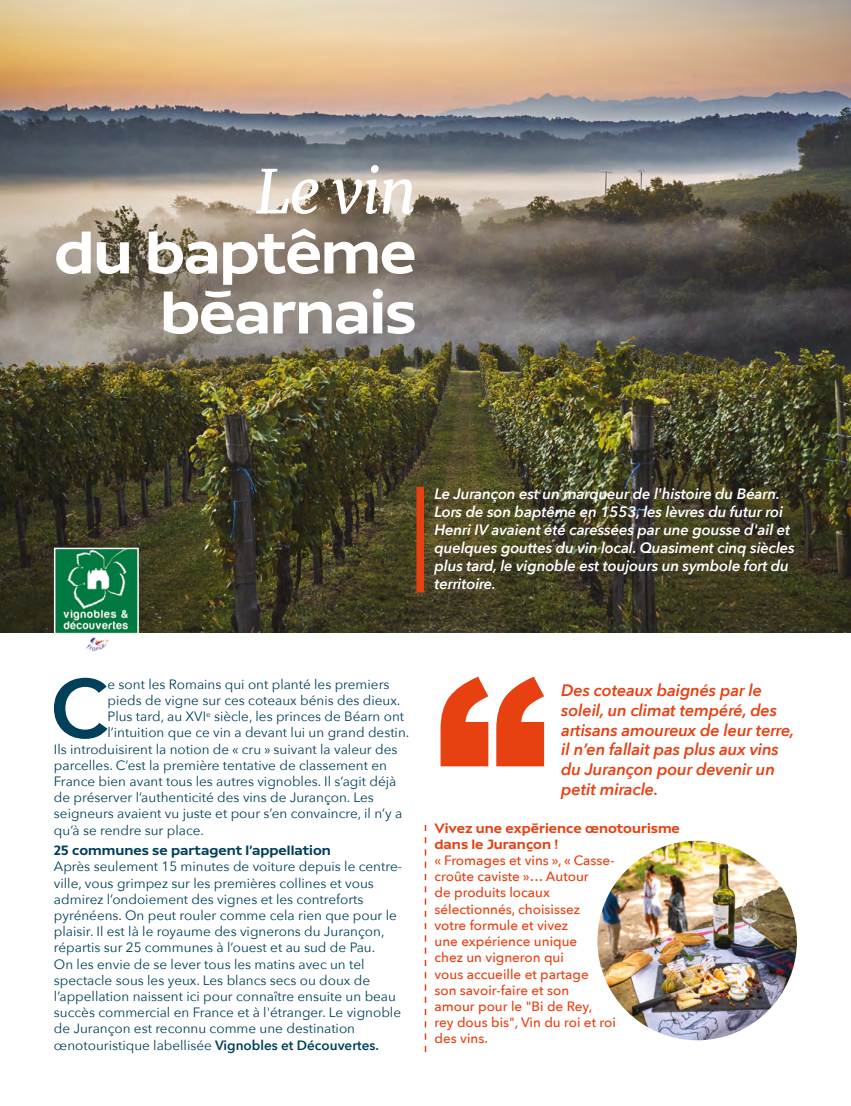
<style>
.page{position:relative;width:851px;height:1106px;background:#fff}
.page>*{position:absolute;margin:0;border:0;box-sizing:border-box;transform-origin:0 0}
.t1{font:900 225px "Arial";color:#e74011}
.t2{font:600 82.2px "Avenir Next";color:#00405a}
.t3{font:60px/60px "Pau Display";letter-spacing:-.025em;color:#fff;text-align:right}
.t4{font:italic 60px "Merriweather";color:#fff}
.t5{font:italic 600 16.5px/19.8px "Avenir Next";letter-spacing:-.01em;color:#e74011}
.t6{font:italic 600 15px/18px "Avenir Next";letter-spacing:-.01em;color:#fff}
.t7{font:13.5px/16.2px "Avenir Next";color:#00405a}
.t8{font:500 13.5px/16.2px "Avenir Next";color:#e74011}
.t9{font:13.5px/16.2px "Pau Display";color:#e74011}
.t10{font:13.5px "Pau Display";color:#00405a}
.s1{font-weight:600}
</style>
<div class="page">
<img style="left:0;top:0;width:850px;height:632px">
<div style="left:416px;top:487px;width:8px;height:105px;background:#e74011"></div>
<img style="left:57px;top:550px;width:79px;height:102px">
<div style="left:54px;top:547px;width:85px;height:108px;border:2px solid #fff"></div>
<svg style="left:424px;top:825px;width:2px;height:227px"></svg>
<img style="left:597px;top:840px;width:199px;height:200px;border-radius:100px">
<h3 class="t4" style="left:256px;top:150px;width:162px">Le vin</h3>
<h3 class="t3" style="left:54px;top:221px;width:364px">du baptême béarnais</h3>
<p class="t6" style="left:434px;top:484px;width:362px">Le Jurançon est un marqueur de l'histoire du Béarn.<br>Lors de son baptême en 1553, les lèvres du futur roi Henri IV avaient été caressées par une gousse d'ail et quelques gouttes du vin local. Quasiment cinq siècles plus tard, le vignoble est toujours un symbole fort du territoire.</p>
<h2 class="t2" style="left:50px;top:638px;width:59px">C</h2>
<p class="t7" style="left:107px;top:675px;width:283px">e sont les Romains qui ont planté les premiers</p>
<p class="t7" style="left:107px;top:691px;width:294px">pieds de vigne sur ces coteaux bénis des dieux.</p>
<p class="t7" style="left:107px;top:708px;width:298px">Plus tard, au XVI<sup>e</sup> siècle, les princes de Béarn ont</p>
<p class="t7" style="left:107px;top:724px;width:303px">l’intuition que ce vin a devant lui un grand destin.</p>
<p class="t7" style="left:54px;top:740px;width:345px">Ils introduisirent la notion de « cru » suivant la valeur des</p>
<p class="t7" style="left:54px;top:756px;width:334px">parcelles. C’est la première tentative de classement en</p>
<p class="t7" style="left:54px;top:772px;width:344px">France bien avant tous les autres vignobles. Il s’agit déjà</p>
<p class="t7" style="left:54px;top:789px;width:321px">de préserver l’authenticité des vins de Jurançon. Les</p>
<p class="t7" style="left:54px;top:805px;width:350px">seigneurs avaient vu juste et pour s’en convaincre, il n’y a</p>
<p class="t7" style="left:54px;top:821px;width:152px">qu’à se rendre sur place.</p>
<p class="t10" style="left:54px;top:842px;width:278px">25 communes se partagent l’appellation</p>
<p class="t7" style="left:54px;top:858px;width:349px">Après seulement 15 minutes de voiture depuis le centre&shy;ville, vous grimpez sur les premières collines et vous admirez l’ondoiement des vignes et les contreforts pyrénéens. On peut rouler comme cela rien que pour le plaisir. Il est là le royaume des vignerons du Jurançon, répartis sur 25 communes à l’ouest et au sud de Pau.<br>On les envie de se lever tous les matins avec un tel spectacle sous les yeux. Les blancs secs ou doux de l’appellation naissent ici pour connaître ensuite un beau succès commercial en France et à l'étranger. Le vignoble de Jurançon est reconnu comme une destination œnotouristique labellisée <span class="s1">Vignobles et Découvertes.</span></p>
<h1 class="t1" style="left:434px;top:597px;width:114px">“</h1>
<p class="t5" style="left:561px;top:680px;width:235px">Des coteaux baignés par le soleil, un climat tempéré, des artisans amoureux de leur terre, il n’en fallait pas plus aux vins du Jurançon pour devenir un petit miracle.</p>
<p class="t9" style="left:434px;top:819px;width:247px">Vivez une expérience œnotourisme dans le Jurançon !</p>
<p class="t8" style="left:434px;top:851px;width:183px">« Fromages et vins », « Casse&shy;croûte caviste »… Autour<br>de produits locaux sélectionnés, choisissez<br>votre formule et vivez<br>une expérience unique<br>chez un vigneron qui<br>vous accueille et partage<br>son savoir-faire et son<br>amour pour le "Bi de Rey,<br>rey dous bis", Vin du roi et roi des vins.</p>
</div>
